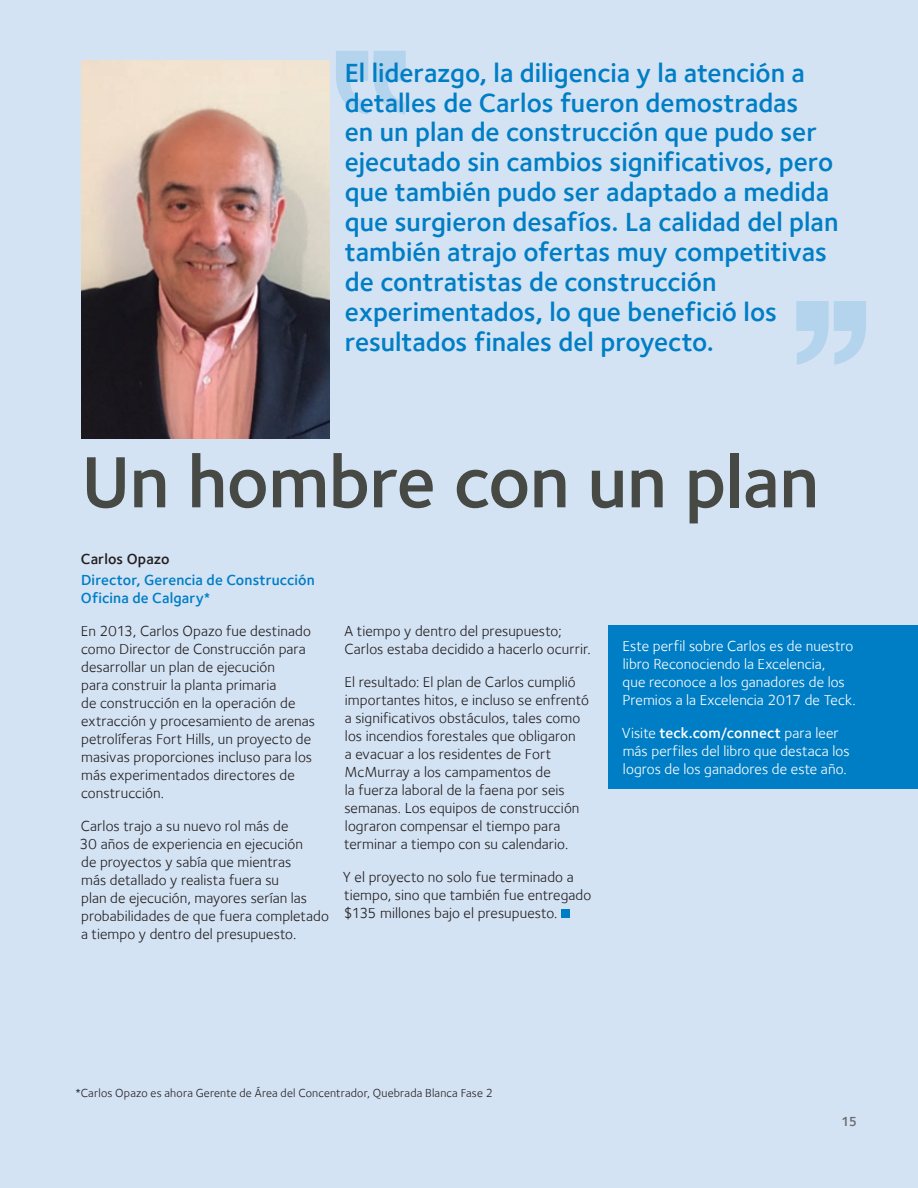
<style>
.page{position:relative;width:918px;height:1188px;background:#fff}
.page>*{position:absolute;margin:0;border:0;box-sizing:border-box;transform-origin:0 0}
.t1{font:600 75px "Foundry Sterling";letter-spacing:-.01em;color:#464944}
.t2{font:600 27px/30px "Foundry Sterling";color:#007ec5}
.t3{font:15px/18px "Foundry Sterling";letter-spacing:.005em;color:#231f20}
.t4{font:15px/18px "Foundry Sterling";letter-spacing:.005em;color:#fff}
.t5{font:600 15px/18px "Foundry Sterling";letter-spacing:.01em;color:#007ec5}
.t6{font:600 15px "Foundry Sterling";letter-spacing:.005em;color:#231f20}
.t7{font:600 13.5px "Foundry Sterling";color:#6c6d70}
.t8{font:12px "Foundry Sterling";letter-spacing:.015em;color:#231f20}
.s1{font-weight:600}
</style>
<div class="page">
<div style="left:1px;top:0;width:917px;height:1188px;background:#d4e3f4"></div>
<img style="left:81px;top:61px;width:249px;height:377px">
<div style="left:609px;top:625px;width:309px;height:164px;background:#007ec5"></div>
<svg style="left:336px;top:51px;width:70px;height:64px"></svg>
<svg style="left:796px;top:301px;width:70px;height:64px"></svg>
<div style="left:561px;top:909px;width:9px;height:9px;background:#007ec5"></div>
<p class="t2" style="left:345px;top:57px;width:495px">El liderazgo, la diligencia y la atención a detalles de Carlos fueron demostradas<br>en un plan de construcción que pudo ser ejecutado sin cambios significativos, pero que también pudo ser adaptado a medida que surgieron desafíos. La calidad del plan también atrajo ofertas muy competitivas de contratistas de construcción experimentados, lo que benefició los resultados finales del proyecto.</p>
<h1 class="t1" style="left:82px;top:438px;width:739px">Un hombre con un plan</h1>
<p class="t6" style="left:81px;top:550px;width:90px">Carlos Opazo</p>
<p class="t5" style="left:81px;top:571px;width:235px">Director, Gerencia de Construcción<br>Oficina de Calgary*</p>
<p class="t3" style="left:81px;top:622px;width:236px">En 2013, Carlos Opazo fue destinado como Director de Construcción para desarrollar un plan de ejecución<br>para construir la planta primaria<br>de construcción en la operación de extracción y procesamiento de arenas petrolíferas Fort Hills, un proyecto de masivas proporciones incluso para los más experimentados directores de construcción.</p>
<p class="t3" style="left:80px;top:817px;width:251px">Carlos trajo a su nuevo rol más de<br>30 años de experiencia en ejecución<br>de proyectos y sabía que mientras<br>más detallado y realista fuera su<br>plan de ejecución, mayores serían las probabilidades de que fuera completado a tiempo y dentro del presupuesto.</p>
<p class="t3" style="left:345px;top:622px;width:248px">A tiempo y dentro del presupuesto;<br>Carlos estaba decidido a hacerlo ocurrir.</p>
<p class="t3" style="left:344px;top:673px;width:246px">El resultado: El plan de Carlos cumplió importantes hitos, e incluso se enfrentó a significativos obstáculos, tales como los incendios forestales que obligaron<br>a evacuar a los residentes de Fort McMurray a los campamentos de<br>la fuerza laboral de la faena por seis semanas. Los equipos de construcción lograron compensar el tiempo para terminar a tiempo con su calendario.</p>
<p class="t3" style="left:343px;top:868px;width:250px">Y el proyecto no solo fue terminado a tiempo, sino que también fue entregado $135 millones bajo el presupuesto.</p>
<p class="t4" style="left:623px;top:637px;width:235px">Este perfil sobre Carlos es de nuestro libro Reconociendo la Excelencia,<br>que reconoce a los ganadores de los Premios a la Excelencia 2017 de Teck.</p>
<p class="t4" style="left:622px;top:724px;width:229px">Visite <span class="s1">teck.com/connect</span> para leer más perfiles del libro que destaca los logros de los ganadores de este año.</p>
<p class="t8" style="left:75px;top:1086px;width:419px">*Carlos Opazo es ahora Gerente de Área del Concentrador, Quebrada Blanca Fase 2</p>
<p class="t7" style="left:841px;top:1113px;width:18px">15</p>
</div>
